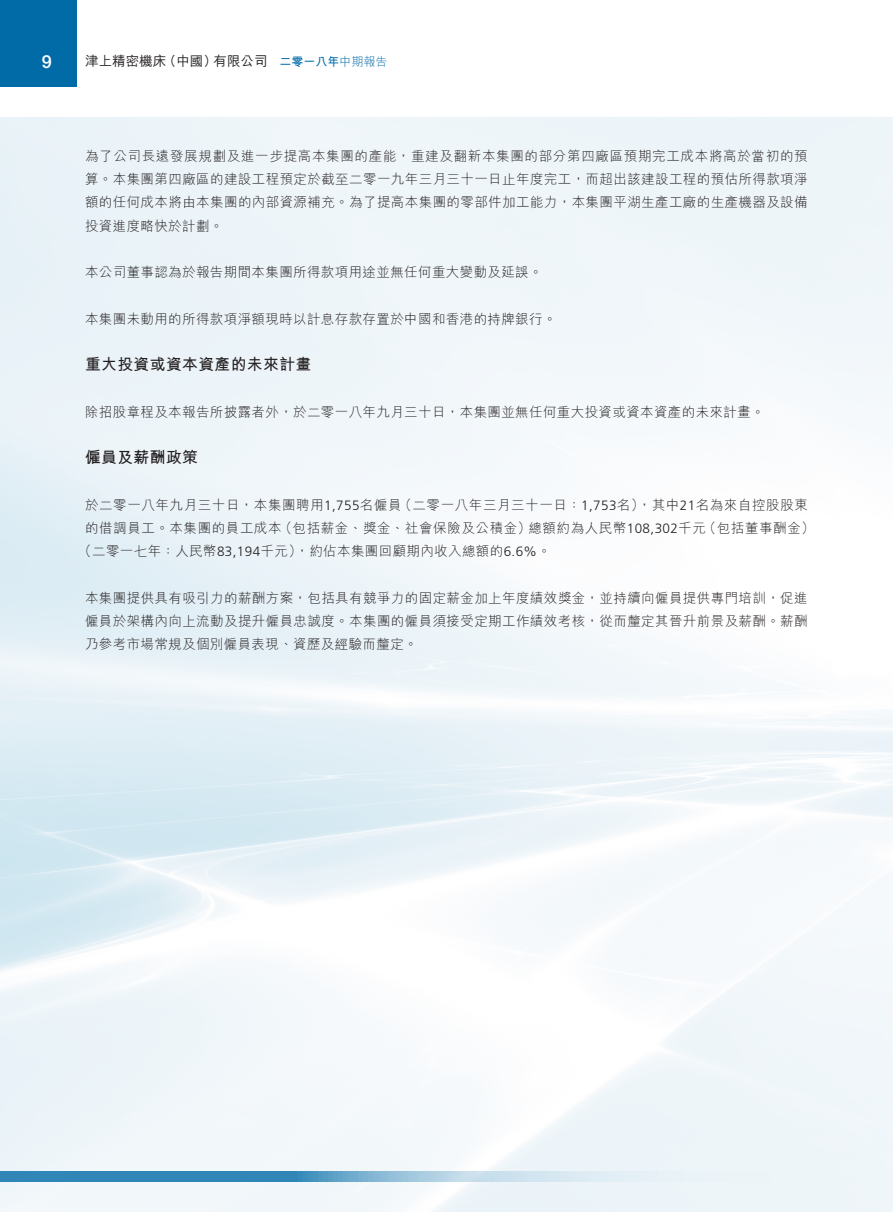
<style>
.page{position:relative;width:893px;height:1212px;background:#fff}
.page>*{position:absolute;margin:0;border:0;box-sizing:border-box;transform-origin:0 0}
.t1{font:500 18px "Helvetica Neue LT Std";color:#fff}
.t2{font:700 15.75px "M Hei HK";letter-spacing:.03em;color:#231f20}
.t3{font:300 13.5px/23.2px "M Hei HK";letter-spacing:.03em;color:#231f20;text-align:justify}
.t4{font:500 13.5px "M Hei HK";color:#231f20}
.t5{font:700 12px "M Hei HK";color:#006ba7}
.s1{font-weight:300}
.s2{font-family:"Frutiger LT Std"}
</style>
<div class="page">
<div style="left:0;top:0;width:77px;height:87px;background:#006ba7"></div>
<svg style="left:0;top:1171px;width:893px;height:11px"></svg>
<h1 class="t1" style="left:42px;top:51px;width:12px">9</h1>
<p class="t4" style="left:85px;top:52px;width:83px">津上精密機床</p>
<p class="t4" style="left:213px;top:52px;width:55px">有限公司</p>
<p class="t4" style="left:163px;top:52px;width:55px">（中國）</p>
<p class="t5" style="left:279px;top:53px;width:110px">二零一八年<span class="s1">中期報告</span></p>
<p class="t3" style="left:85px;top:144px;width:724px">為了公司長遠發展規劃及進一步提高本集團的產能，重建及翻新本集團的部分第四廠區預期完工成本將高於當初的預算。本集團第四廠區的建設工程預定於截至二零一九年三月三十一日止年度完工，而超出該建設工程的預估所得款項淨額的任何成本將由本集團的內部資源補充。為了提高本集團的零部件加工能力，本集團平湖生產工廠的生產機器及設備投資進度略快於計劃。</p>
<p class="t3" style="left:85px;top:260px;width:459px">本公司董事認為於報告期間本集團所得款項用途並無任何重大變動及延誤。</p>
<p class="t3" style="left:85px;top:307px;width:473px">本集團未動用的所得款項淨額現時以計息存款存置於中國和香港的持牌銀行。</p>
<p class="t2" style="left:85px;top:353px;width:228px">重大投資或資本資產的未來計畫</p>
<p class="t3" style="left:85px;top:400px;width:681px">除招股章程及本報告所披露者外，於二零一八年九月三十日，本集團並無任何重大投資或資本資產的未來計畫。</p>
<p class="t2" style="left:85px;top:446px;width:114px">僱員及薪酬政策</p>
<p class="t3" style="left:399px;top:493px;width:411px">（二零一八年三月三十一日：<span class="s2">1,753</span>名，）其中<span class="s2">21</span>名為來自控股股東</p>
<p class="t3" style="left:85px;top:493px;width:318px">於二零一八年九月三十日，本集團聘用<span class="s2">1,755</span>名僱員</p>
<p class="t3" style="left:279px;top:516px;width:254px">（包括薪金、獎金、社會保險及公積金）</p>
<p class="t3" style="left:703px;top:516px;width:113px">（包括董事酬金(</p>
<p class="t3" style="left:528px;top:516px;width:179px">總額約為人民幣<span class="s2">108,302</span>千元</p>
<p class="t3" style="left:78px;top:516px;width:474px;text-indent:7px">的借調員工。本集團的員工成本<br>（二零一七年：人民幣<span class="s2">83,194</span>千元，）約佔本集團回顧期內收入總額的<span class="s2">6.6%</span>。</p>
<p class="t3" style="left:85px;top:586px;width:724px">本集團提供具有吸引力的薪酬方案，包括具有競爭力的固定薪金加上年度績效獎金，並持續向僱員提供專門培訓，促進僱員於架構內向上流動及提升僱員忠誠度。本集團的僱員須接受定期工作績效考核，從而釐定其晉升前景及薪酬。薪酬乃參考市場常規及個別僱員表現、資歷及經驗而釐定。</p>
</div>
